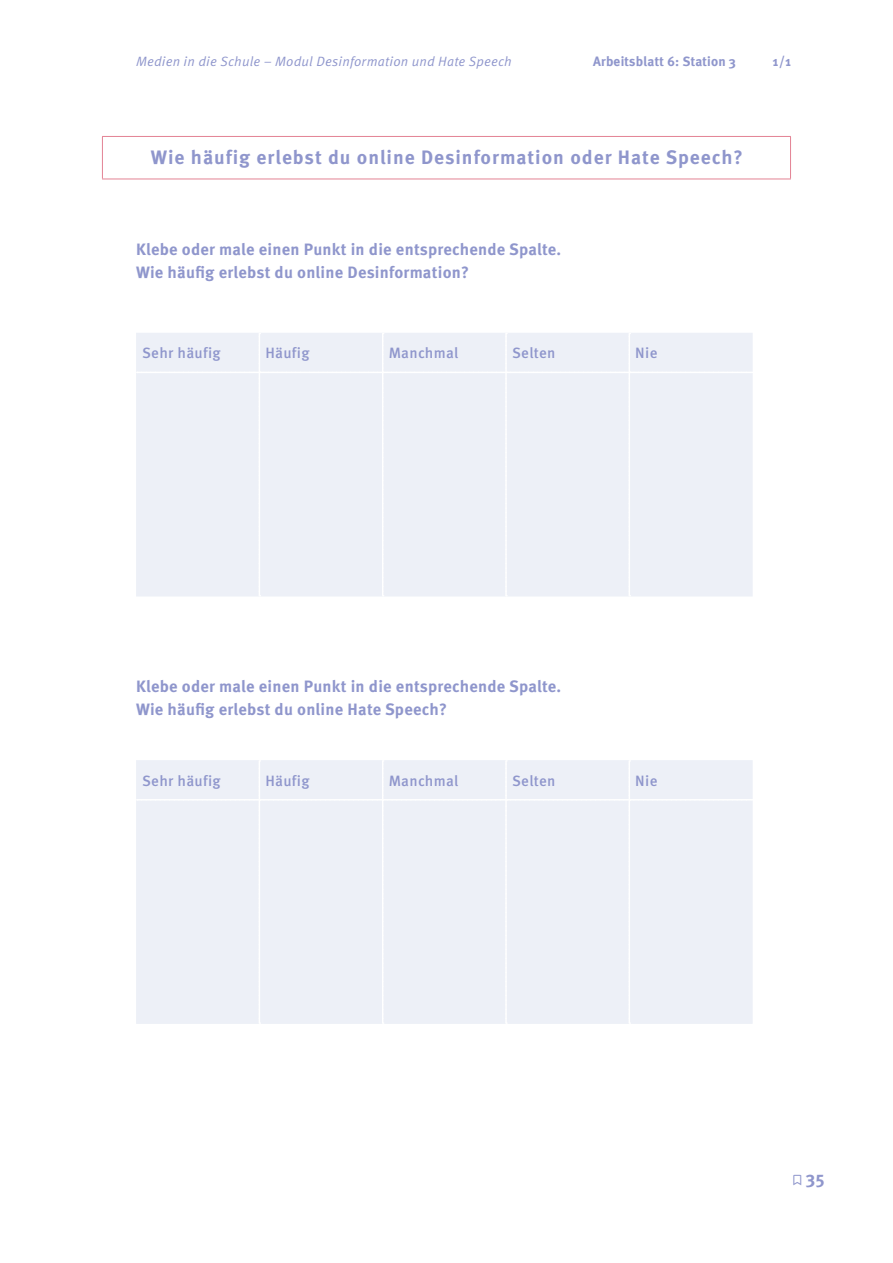
<style>
.page{position:relative;width:893px;height:1263px;background:#fff}
.page>*{position:absolute;margin:0;border:0;box-sizing:border-box;transform-origin:0 0}
.t1{font:700 19.5px "Meta Pro";letter-spacing:.05em;color:#8f96cc}
.t2{font:700 18px "Meta Pro";color:#8f96cc}
.t3{font:700 16.5px/23.1px "Meta Pro";letter-spacing:.015em;color:#8f96cc}
.t4{font:500 15px "Meta Pro";letter-spacing:.02em;color:#8f96cc}
.t5{font:italic 13.5px "Meta Pro";letter-spacing:.015em;color:#8f96cc}
.t6{font:700 13.5px "Meta Plus";letter-spacing:.015em;color:#8f96cc}
</style>
<div class="page">
<div style="left:137px;top:333px;width:616px;height:263px;background:#edf0f7"></div>
<div style="left:137px;top:760px;width:616px;height:264px;background:#edf0f7"></div>
<hr style="left:102px;top:136px;width:689px;height:1px;background:#e38294">
<hr style="left:102px;top:137px;width:1px;height:42px;background:#e38294">
<hr style="left:790px;top:137px;width:1px;height:42px;background:#e38294">
<hr style="left:102px;top:179px;width:689px;height:1px;background:#e38294">
<p class="t5" style="left:136px;top:52px;width:377px">Medien in die Schule – Modul Desinformation und Hate Speech</p>
<p class="t6" style="left:593px;top:53px;width:144px">Arbeitsblatt 6: Station 3</p>
<p class="t6" style="left:773px;top:53px;width:20px">1/1</p>
<p class="t1" style="left:151px;top:145px;width:593px">Wie häufig erlebst du online Desinformation oder Hate Speech?</p>
<p class="t3" style="left:136px;top:238px;width:427px">Klebe oder male einen Punkt in die entsprechende Spalte.<br>Wie häufig erlebst du online Desinformation?</p>
<p class="t4" style="left:142px;top:343px;width:80px">Sehr häufig</p>
<p class="t4" style="left:265px;top:343px;width:46px">Häufig</p>
<p class="t4" style="left:389px;top:343px;width:71px">Manchmal</p>
<p class="t4" style="left:512px;top:343px;width:45px">Selten</p>
<p class="t4" style="left:635px;top:343px;width:24px">Nie</p>
<p class="t3" style="left:136px;top:675px;width:427px">Klebe oder male einen Punkt in die entsprechende Spalte.<br>Wie häufig erlebst du online Hate Speech?</p>
<p class="t4" style="left:142px;top:771px;width:80px">Sehr häufig</p>
<p class="t4" style="left:265px;top:771px;width:46px">Häufig</p>
<p class="t4" style="left:389px;top:771px;width:71px">Manchmal</p>
<p class="t4" style="left:512px;top:771px;width:45px">Selten</p>
<p class="t4" style="left:635px;top:771px;width:24px">Nie</p>
<p class="t2" style="left:805px;top:1167px;width:21px">35</p>
</div>
